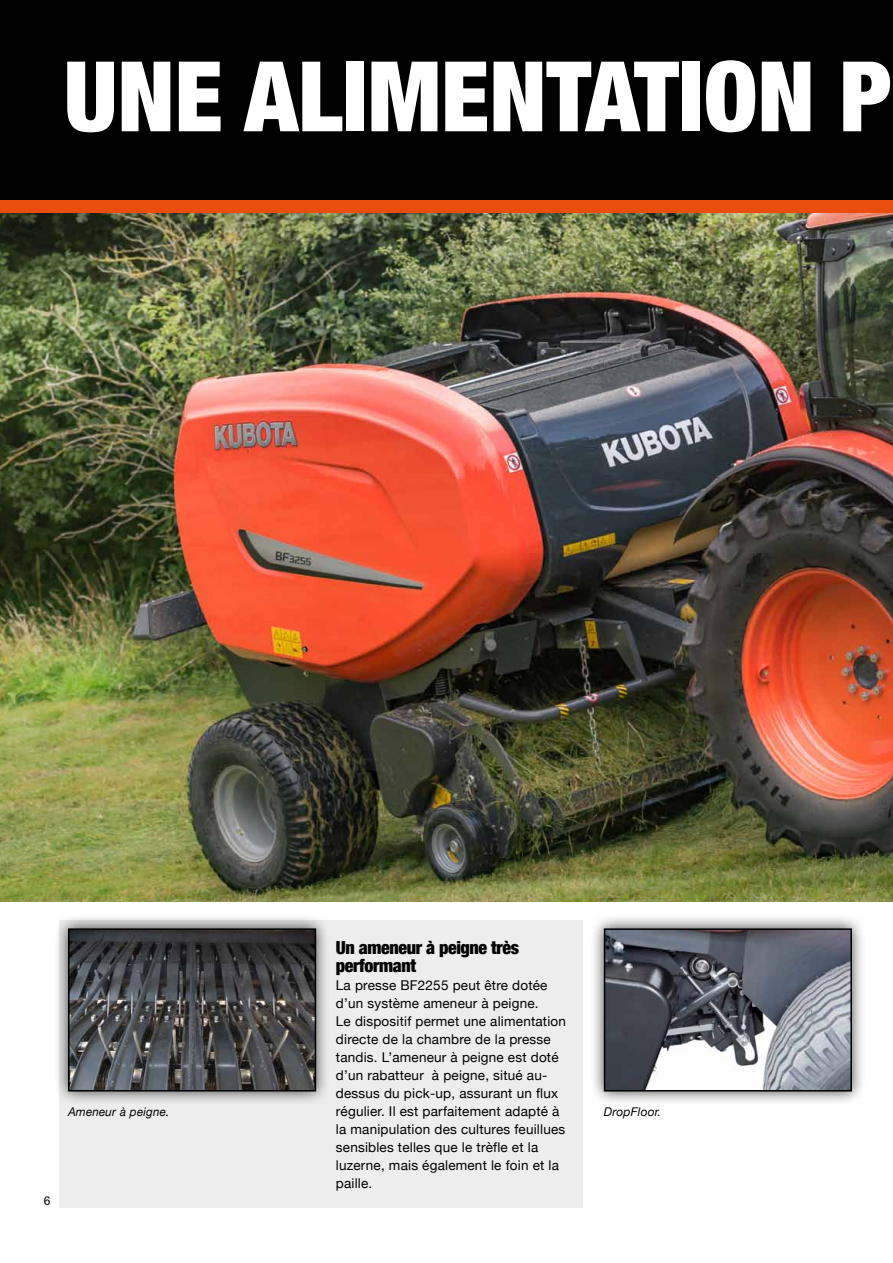
<style>
.page{position:relative;width:893px;height:1263px;background:#fff}
.page>*{position:absolute;margin:0;border:0;box-sizing:border-box;transform-origin:0 0}
.t1{font:900 condensed 97.5px "Helvetica Neue";color:#fff}
.t2{font:900 condensed 18px/18px "Helvetica Neue";letter-spacing:-.02em;color:#000}
.t3{font:13.5px/18px "Helvetica Neue";letter-spacing:.015em;color:#000}
.t4{font:italic 12px "Helvetica Neue";letter-spacing:.015em;color:#000}
.t5{font:12px "Arial";color:#000}
</style>
<div class="page">
<div style="left:60px;top:921px;width:523px;height:287px;background:#ededed"></div>
<img style="left:0;top:213px;width:893px;height:688px">
<div style="left:0;top:0;width:893px;height:200px;background:#000"></div>
<div style="left:0;top:200px;width:893px;height:13px;background:#e94e0f"></div>
<div style="left:54px;top:914px;width:276px;height:192px;background:#000;opacity:.75"></div>
<img style="left:71px;top:931px;width:242px;height:157px">
<div style="left:68px;top:928px;width:248px;height:163px;border:2px solid #000"></div>
<div style="left:589px;top:914px;width:277px;height:192px;background:#000;opacity:.75"></div>
<img style="left:607px;top:931px;width:242px;height:157px">
<div style="left:604px;top:928px;width:248px;height:163px;border:2px solid #000"></div>
<h1 class="t1" style="left:64px;top:36px;width:824px">Une alimentation p</h1>
<p class="t4" style="left:68px;top:1105px;width:103px">Ameneur à peigne.</p>
<p class="t5" style="left:44px;top:1194px;width:8px">6</p>
<h2 class="t2" style="left:336px;top:938px;width:185px">Un ameneur à peigne très performant</h2>
<p class="t3" style="left:336px;top:976px;width:232px">La presse BF2255 peut être dotée d’un système ameneur à peigne.<br>Le dispositif permet une alimentation directe de la chambre de la presse tandis. L’ameneur à peigne est doté d’un rabatteur à peigne, situé au&shy;dessus du pick-up, assurant un flux régulier. Il est parfaitement adapté à la manipulation des cultures feuillues sensibles telles que le trèfle et la luzerne, mais également le foin et la paille.</p>
<p class="t4" style="left:604px;top:1105px;width:59px">DropFloor.</p>
</div>
